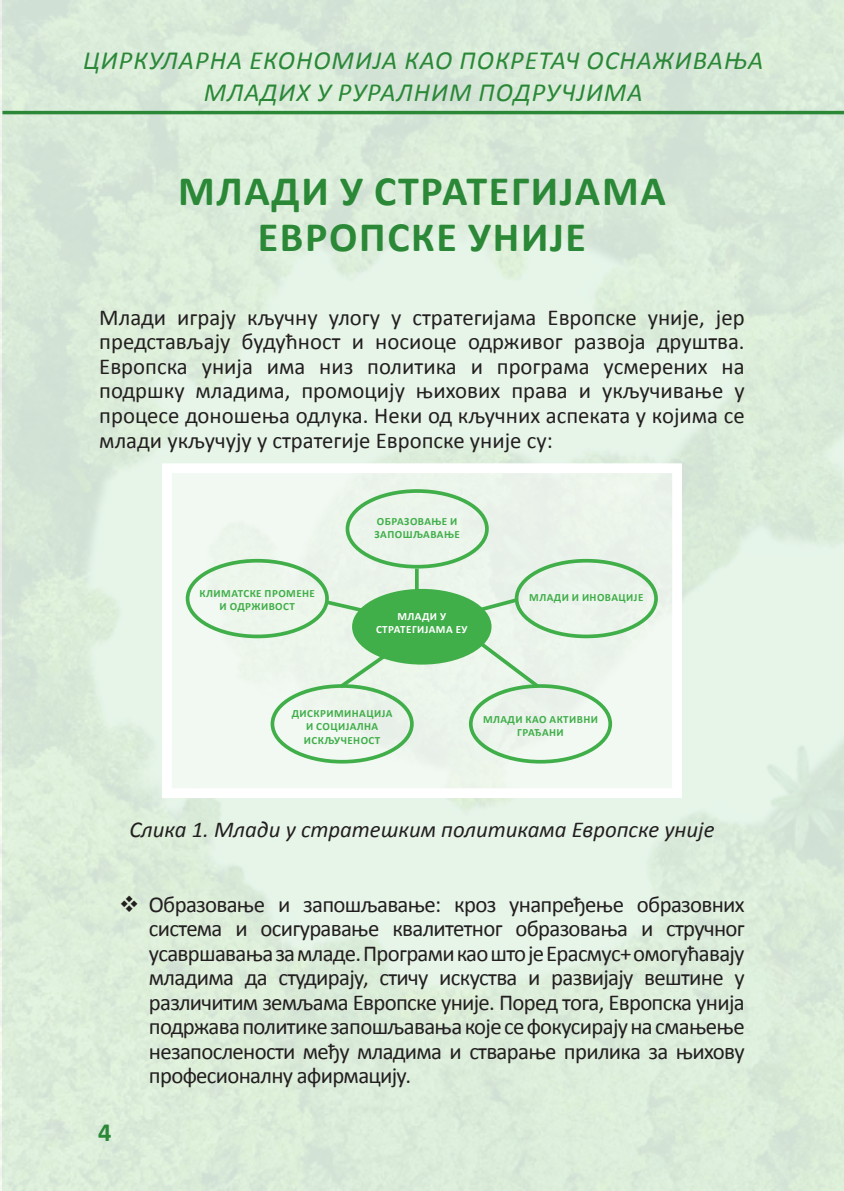
<style>
.page{position:relative;width:844px;height:1191px;background:#fff}
.page>*{position:absolute;margin:0;border:0;box-sizing:border-box;transform-origin:0 0}
.List_Paragraph{font:700 42px/45.3px "Calibri";letter-spacing:.04em;color:#2a8837;text-align:center}
.t1{font:italic 26.25px/31.5px "Calibri";letter-spacing:.04em;color:#2a8837;text-align:center}
.t2{font:700 26.25px "Calibri";color:#2a8837}
.List_Paragraph-2{font:22.75px/24.5px "Calibri";letter-spacing:-.025em;color:#231f20;text-align:justify}
.t3{font:italic 22.75px "Calibri";color:#231f20}
.t4{font:700 11.03px/13.3px "Calibri";letter-spacing:.04em;color:#40ae49;text-align:center}
.t5{font:700 11.03px/13.3px "Calibri";letter-spacing:.04em;color:#fff;text-align:center}
</style>
<div class="page">
<hr style="left:2px;top:111px;width:841px;height:3px;background:#2a8837">
<div style="left:171px;top:466px;width:501px;height:329px;background:#edf6ec"></div>
<div style="left:352px;top:589px;width:139px;height:75px;background:#40ae49;border-radius:50%"></div>
<div style="left:345px;top:489px;width:143px;height:79px;border:4px solid #40ae49;border-radius:50%"></div>
<div style="left:186px;top:559px;width:143px;height:79px;border:4px solid #40ae49;border-radius:50%"></div>
<div style="left:514px;top:559px;width:143px;height:79px;border:4px solid #40ae49;border-radius:50%"></div>
<div style="left:469px;top:684px;width:143px;height:79px;border:4px solid #40ae49;border-radius:50%"></div>
<div style="left:270px;top:684px;width:143px;height:79px;border:4px solid #40ae49;border-radius:50%"></div>
<hr style="left:415px;top:568px;width:3px;height:25px;background:#40ae49">
<svg style="left:322px;top:597px;width:56px;height:20px"></svg>
<svg style="left:463px;top:596px;width:56px;height:21px"></svg>
<svg style="left:335px;top:648px;width:58px;height:43px"></svg>
<svg style="left:470px;top:634px;width:72px;height:57px"></svg>
<div style="left:162px;top:463px;width:519px;height:335px;border:10px solid #fff"></div>
<p class="t1" style="left:83px;top:44px;width:681px">ЦИРКУЛАРНА ЕКОНОМИЈА КАО ПОКРЕТАЧ ОСНАЖИВАЊА<br>МЛАДИХ У РУРАЛНИМ ПОДРУЧЈИМА</p>
<p class="List_Paragraph" style="left:178px;top:168px;width:489px">МЛАДИ У СТРАТЕГИЈАМА<br>ЕВРОПСКЕ УНИЈЕ</p>
<p class="List_Paragraph-2" style="left:99px;top:305px;width:646px">Млади играју кључну улогу у стратегијама Европске уније, јер представљају будућност и носиоце одрживог развоја друштва.<br>Европска унија има низ политика и програма усмерених на подршку младима, промоцију њихових права и укључивање у процесе доношења одлука. Неки од кључних аспеката у којима се млади укључују у стратегије Европске уније су:</p>
<p class="t4" style="left:374px;top:514px;width:87px;text-align:left">ОБРАЗОВАЊЕ И<br>ЗАПОШЉАВАЊЕ</p>
<p class="t4" style="left:199px;top:587px;width:117px">КЛИМАТСКЕ ПРОМЕНЕ<br>И ОДРЖИВОСТ</p>
<p class="t4" style="left:529px;top:590px;width:116px">МЛАДИ И ИНОВАЦИЈЕ</p>
<p class="t5" style="left:376px;top:609px;width:93px">МЛАДИ У<br>СТРАТЕГИЈАМА ЕУ</p>
<p class="t4" style="left:292px;top:706px;width:102px">ДИСКРИМИНАЦИЈA<br>И СОЦИЈАЛНA<br>ИСКЉУЧЕНОСТ</p>
<p class="t4" style="left:483px;top:712px;width:116px">МЛАДИ КАО АКТИВНИ<br>ГРАЂАНИ</p>
<p class="t3" style="left:129px;top:814px;width:586px">Слика 1. Млади у стратешким политикама Европске уније</p>
<p class="List_Paragraph-2" style="left:149px;top:892px;width:597px;text-indent:-30px">❖ Образовање и запошљавање: кроз унапређење образовних система и осигуравање квалитетног образовања и стручног усавршавања за младе. Програми као што је Ерасмус+ омогућавају младима да студирају, стичу искуства и развијају вештине у различитим земљама Европске уније. Поред тога, Европска унија подржава политике запошљавања које се фокусирају на смањење незапослености међу младима и стварање прилика за њихову професионалну афирмацију.</p>
<p class="t2" style="left:98px;top:1115px;width:15px">4</p>
</div>
